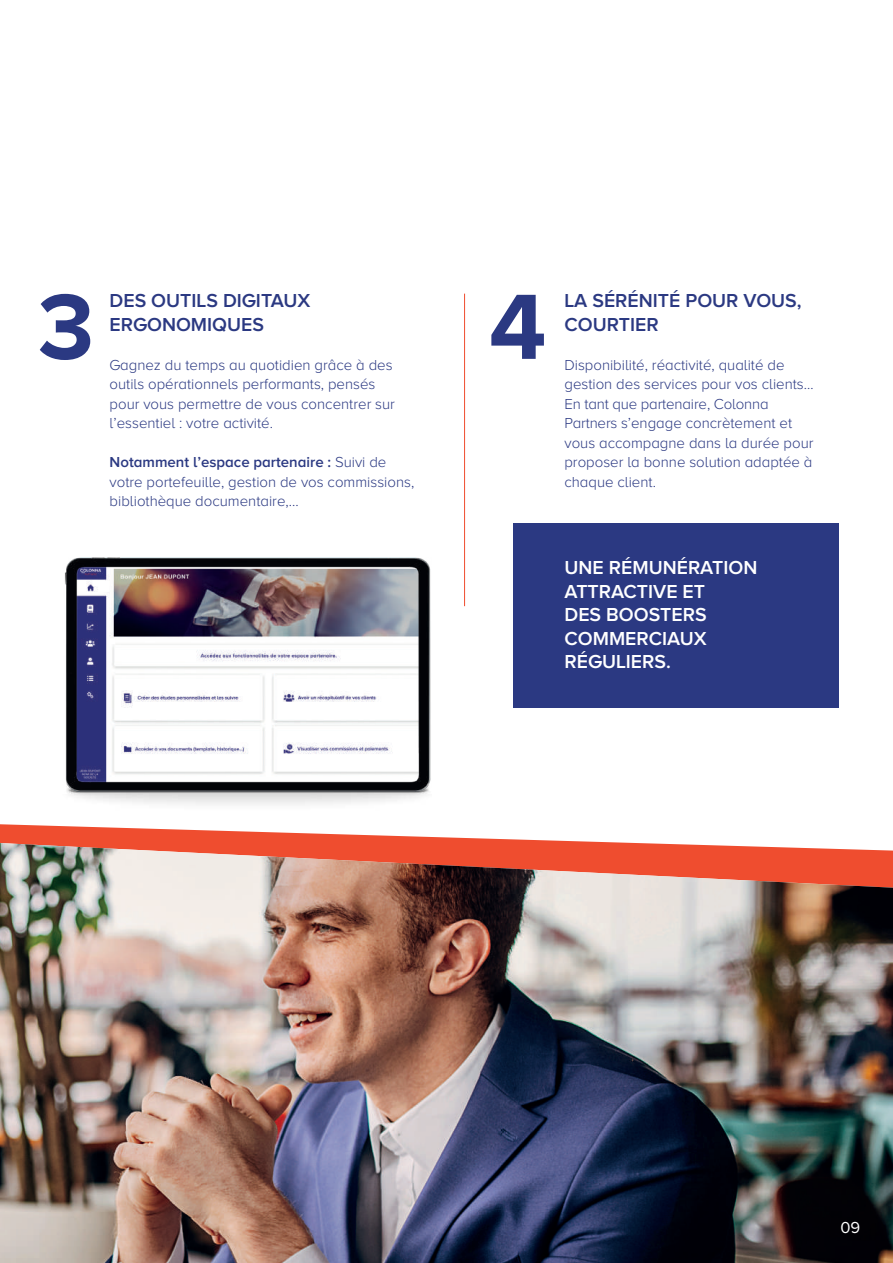
<style>
.page{position:relative;width:893px;height:1263px;background:#fff}
.page>*{position:absolute;margin:0;border:0;box-sizing:border-box;transform-origin:0 0}
.t1{font:700 96px "Proxima Nova A";color:#2b3982}
.t2{font:600 19.5px/23.4px "Proxima Nova A";color:#fff}
.t3{font:600 19.5px/23.4px "Proxima Nova A";color:#2b3982}
.t4{font:16.5px "Proxima Nova";color:#fff}
.t5{font:300 15px/19.5px "Proxima Nova A";color:#2b3982}
.s1{font-weight:600}
</style>
<div class="page">
<div style="left:513px;top:523px;width:326px;height:184px;background:#2b3982"></div>
<hr style="left:464px;top:294px;width:1px;height:312px;background:#ef4d2f">
<img style="left:65px;top:557px;width:366px;height:248px">
<svg style="left:0;top:824px;width:634px;height:19px"></svg>
<img style="left:0;top:843px;width:893px;height:420px">
<h1 class="t1" style="left:38px;top:272px;width:58px">3</h1>
<h1 class="t1" style="left:489px;top:272px;width:59px">4</h1>
<h2 class="t3" style="left:110px;top:289px;width:202px">DES OUTILS DIGITAUX<br>ERGONOMIQUES</h2>
<p class="t5" style="left:110px;top:355px;width:287px">Gagnez du temps au quotidien grâce à des outils opérationnels performants, pensés pour vous permettre de vous concentrer sur l’essentiel : votre activité.</p>
<p class="t5" style="left:110px;top:452px;width:306px"><span class="s1">Notamment l’espace partenaire :</span> Suivi de votre portefeuille, gestion de vos commissions, bibliothèque documentaire,...</p>
<h2 class="t3" style="left:564px;top:289px;width:239px">LA SÉRÉNITÉ POUR VOUS,<br>COURTIER</h2>
<p class="t5" style="left:564px;top:355px;width:251px">Disponibilité, réactivité, qualité de gestion des services pour vos clients… En tant que partenaire, Colonna Partners s’engage concrètement et vous accompagne dans la durée pour proposer la bonne solution adaptée à chaque client.</p>
<h2 class="t2" style="left:564px;top:556px;width:194px">UNE RÉMUNÉRATION<br>ATTRACTIVE ET<br>DES BOOSTERS<br>COMMERCIAUX<br>RÉGULIERS.</h2>
<p class="t4" style="left:840px;top:1217px;width:31px">0909</p>
</div>
